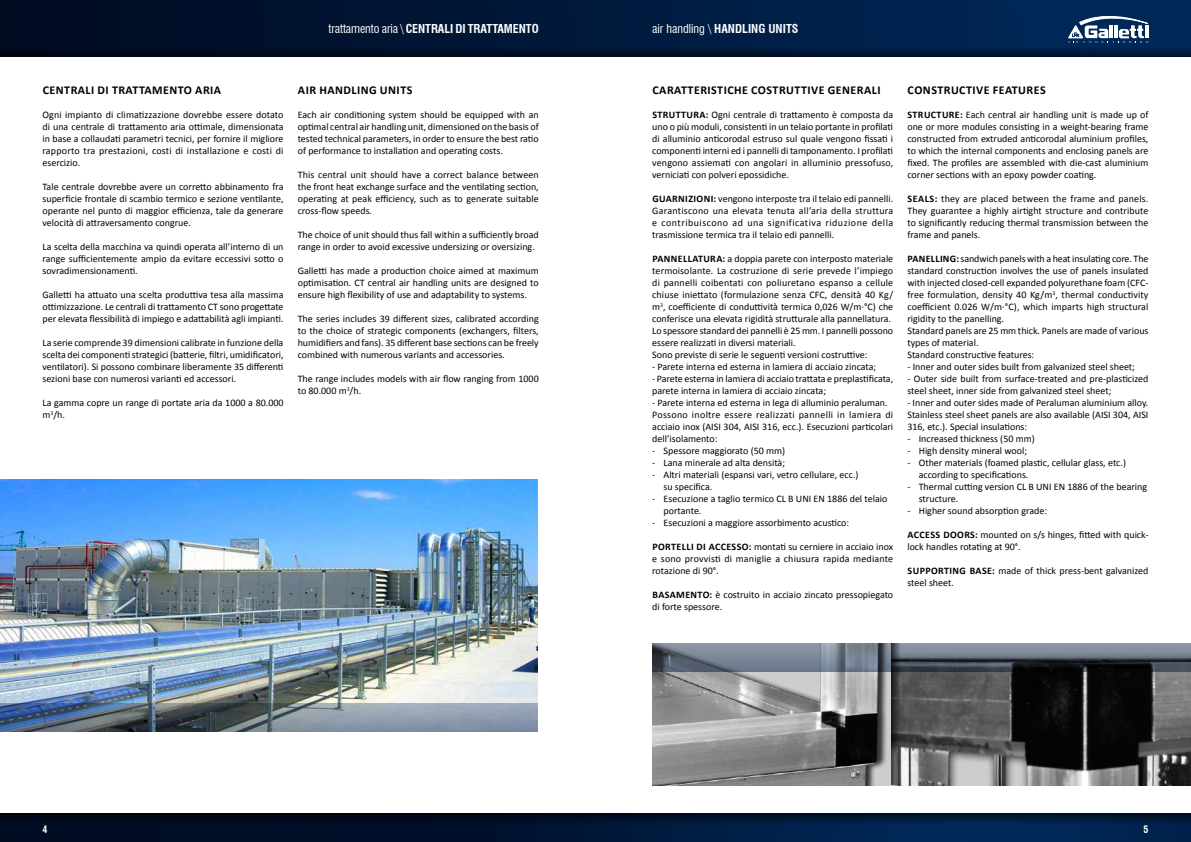
<style>
.page{position:relative;width:1191px;height:842px;background:#fff}
.page>*{position:absolute;margin:0;border:0;box-sizing:border-box;transform-origin:0 0}
.t1{font:700 12px "Calibri";letter-spacing:.04em;color:#000}
.t2{font:700 condensed 12px "Swiss 721 BT";letter-spacing:-.005em;color:#fff}
.t3{font:10px/12px "Calibri";color:#000;text-align:justify}
.t4{font:700 10px "Calibri";letter-spacing:.03em;color:#000}
.t5{font:700 condensed 10px "Swiss 721 BT";color:#fff}
.s1{font-weight:400}
.s2{font-weight:700}
</style>
<div class="page">
<div style="left:0;top:814px;width:1191px;height:28px;background:linear-gradient(to right,#00071a,#002b5c)"></div>
<svg style="left:0;top:814px;width:1191px;height:11px;background:#00112a"></svg>
<div style="left:0;top:0;width:1191px;height:57px;background:linear-gradient(to right,#000a1f,#002a5d)"></div>
<svg style="left:1068px;top:8px;width:80px;height:35px"></svg>
<svg style="left:0;top:46px;width:1191px;height:11px;background:#00122d"></svg>
<img style="left:0;top:479px;width:538px;height:224px">
<img style="left:0;top:703px;width:538px;height:29px">
<img style="left:652px;top:672px;width:539px;height:113px">
<svg style="left:891px;top:672px;width:10px;height:113px"></svg>
<svg style="left:652px;top:643px;width:539px;height:29px;background:#616a76"></svg>
<p class="t2" style="left:328px;top:22px;width:212px"><span class="s1">trattamento aria \</span> CENTRALI DI TRATTAMENTO</p>
<p class="t2" style="left:652px;top:22px;width:148px"><span class="s1">air handling \</span> HANDLING UNITS</p>
<p class="t1" style="left:43px;top:83px;width:180px">CENTRALI DI TRATTAMENTO ARIA</p>
<p class="t3" style="left:42px;top:108px;width:242px">Ogni impianto di climatizzazione dovrebbe essere dotato di una centrale di trattamento aria ottimale, dimensionata in base a collaudati parametri tecnici, per fornire il migliore rapporto tra prestazioni, costi di installazione e costi di esercizio.</p>
<p class="t3" style="left:42px;top:180px;width:242px">Tale centrale dovrebbe avere un corretto abbinamento fra superficie frontale di scambio termico e sezione ventilante, operante nel punto di maggior efficienza, tale da generare velocità di attraversamento congrue.</p>
<p class="t3" style="left:42px;top:240px;width:242px">La scelta della macchina va quindi operata all’interno di un range sufficientemente ampio da evitare eccessivi sotto o sovradimensionamenti.</p>
<p class="t3" style="left:42px;top:288px;width:242px">Galletti ha attuato una scelta produttiva tesa alla massima ottimizzazione. Le centrali di trattamento CT sono progettate per elevata flessibilità di impiego e adattabilità agli impianti.</p>
<p class="t3" style="left:42px;top:336px;width:242px">La serie comprende 39 dimensioni calibrate in funzione della scelta dei componenti strategici (batterie, filtri, umidificatori, ventilatori). Si possono combinare liberamente 35 differenti sezioni base con numerosi varianti ed accessori.</p>
<p class="t3" style="left:42px;top:396px;width:242px">La gamma copre un range di portate aria da 1000 a 80.000 m<sup>3</sup>/h.</p>
<p class="t1" style="left:298px;top:83px;width:116px">AIR HANDLING UNITS</p>
<p class="t3" style="left:298px;top:108px;width:242px">Each air conditioning system should be equipped with an optimal central air handling unit, dimensioned on the basis of tested technical parameters, in order to ensure the best ratio of performance to installation and operating costs.</p>
<p class="t3" style="left:298px;top:168px;width:242px">This central unit should have a correct balance between the front heat exchange surface and the ventilating section, operating at peak efficiency, such as to generate suitable cross-flow speeds.</p>
<p class="t3" style="left:298px;top:228px;width:242px">The choice of unit should thus fall within a sufficiently broad range in order to avoid excessive undersizing or oversizing.</p>
<p class="t3" style="left:298px;top:264px;width:242px">Galletti has made a production choice aimed at maximum optimisation. CT central air handling units are designed to ensure high flexibility of use and adaptability to systems.</p>
<p class="t3" style="left:298px;top:312px;width:242px">The series includes 39 different sizes, calibrated according to the choice of strategic components (exchangers, filters, humidifiers and fans). 35 different base sections can be freely combined with numerous variants and accessories.</p>
<p class="t3" style="left:298px;top:372px;width:242px">The range includes models with air flow ranging from 1000 to 80.000 m<sup>3</sup>/h.</p>
<p class="t1" style="left:652px;top:83px;width:230px">CARATTERISTICHE COSTRUTTIVE GENERALI</p>
<p class="t4" style="left:652px;top:109px;width:13px">STRUTTURA</p>
<p class="t3" style="left:652px;top:108px;width:242px;text-indent:53px"><span class="s2">:</span> Ogni centrale di trattamento è composta da uno o più moduli, consistenti in un telaio portante in profilati di alluminio anticorodal estruso sul quale vengono fissati i componenti interni ed i pannelli di tamponamento. I profilati vengono assiemati con angolari in alluminio pressofuso, verniciati con polveri epossidiche.</p>
<p class="t4" style="left:652px;top:193px;width:14px">GUARNI</p>
<p class="t4" style="left:688px;top:193px;width:11px">ZIONI</p>
<p class="t3" style="left:652px;top:192px;width:242px;text-indent:61px"><span class="s2">:</span> vengono interposte tra il telaio edi pannelli.<br>Garantiscono una elevata tenuta all’aria della struttura e contribuiscono ad una significativa riduzione della trasmissione termica tra il telaio edi pannelli.</p>
<p class="t4" style="left:652px;top:253px;width:12px">PANNELLATURA</p>
<p class="t3" style="left:652px;top:252px;width:242px;text-align:left;text-indent:70px"><span class="s2">:</span> a doppia parete con interposto materiale termoisolante. La costruzione di serie prevede l’impiego di pannelli coibentati con poliuretano espanso a cellule chiuse iniettato (formulazione senza CFC, densità 40 Kg/ m<sup>3</sup>, coefficiente di conduttività termica 0,026 W/m·°C) che conferisce una elevata rigidità strutturale alla pannellatura.<br>Lo spessore standard dei pannelli è 25 mm. I pannelli possono essere realizzati in diversi materiali.<br>Sono previste di serie le seguenti versioni costruttive:</p>
<p class="t3" style="left:652px;top:360px;width:226px">- Parete interna ed esterna in lamiera di acciaio zincata;</p>
<p class="t3" style="left:652px;top:372px;width:242px">- Parete esterna in lamiera di acciaio trattata e preplastificata, parete interna in lamiera di acciaio zincata;</p>
<p class="t3" style="left:652px;top:396px;width:242px;text-align:left">- Parete interna ed esterna in lega di alluminio peraluman.<br>Possono inoltre essere realizzati pannelli in lamiera di acciaio inox (AISI 304, AISI 316, ecc.). Esecuzioni particolari dell’isolamento:</p>
<p class="t3" style="left:652px;top:444px;width:134px">- Spessore maggiorato (50 mm)</p>
<p class="t3" style="left:652px;top:456px;width:134px">- Lana minerale ad alta densità;</p>
<p class="t3" style="left:663px;top:468px;width:196px;text-indent:-11px">- Altri materiali (espansi vari, vetro cellulare, ecc.) su specifica.</p>
<p class="t3" style="left:663px;top:492px;width:225px;text-indent:-11px">- Esecuzione a taglio termico CL B UNI EN 1886 del telaio portante.</p>
<p class="t3" style="left:652px;top:516px;width:198px">- Esecuzioni a maggiore assorbimento acustico:</p>
<p class="t4" style="left:652px;top:541px;width:12px">PORTELLI</p>
<p class="t4" style="left:696px;top:541px;width:19px">DI ACCESSO</p>
<p class="t3" style="left:652px;top:540px;width:242px;text-indent:97px"><span class="s2">:</span> montati su cerniere in acciaio inox e sono provvisti di maniglie a chiusura rapida mediante rotazione di 90°.</p>
<p class="t4" style="left:652px;top:589px;width:14px">BASAMENTO</p>
<p class="t3" style="left:652px;top:588px;width:242px;text-indent:57px"><span class="s2">:</span> è costruito in acciaio zincato pressopiegato di forte spessore.</p>
<p class="t1" style="left:907px;top:83px;width:139px">CONSTRUCTIVE FEATURES</p>
<p class="t4" style="left:907px;top:109px;width:12px">STRUCTURE</p>
<p class="t3" style="left:907px;top:108px;width:242px;text-indent:53px"><span class="s2">:</span> Each central air handling unit is made up of one or more modules consisting in a weight-bearing frame constructed from extruded anticorodal aluminium profiles, to which the internal components and enclosing panels are fixed. The profiles are assembled with die-cast aluminium corner sections with an epoxy powder coating.</p>
<p class="t4" style="left:907px;top:193px;width:12px">SEALS</p>
<p class="t3" style="left:907px;top:192px;width:242px;text-indent:27px"><span class="s2">:</span> they are placed between the frame and panels.<br>They guarantee a highly airtight structure and contribute to significantly reducing thermal transmission between the frame and panels.</p>
<p class="t4" style="left:907px;top:253px;width:12px">PANELLING</p>
<p class="t3" style="left:907px;top:252px;width:242px;text-align:left;text-indent:49px"><span class="s2">:</span> sandwich panels with a heat insulating core. The standard construction involves the use of panels insulated with injected closed-cell expanded polyurethane foam (CFC&shy;free formulation, density 40 Kg/m<sup>3</sup>, thermal conductivity coefficient 0.026 W/m·°C), which imparts high structural rigidity to the panelling.<br>Standard panels are 25 mm thick. Panels are made of various types of material.<br>Standard constructive features:</p>
<p class="t3" style="left:907px;top:360px;width:229px">- Inner and outer sides built from galvanized steel sheet;</p>
<p class="t3" style="left:907px;top:372px;width:242px">- Outer side built from surface-treated and pre-plasticized steel sheet, inner side from galvanized steel sheet;</p>
<p class="t3" style="left:907px;top:396px;width:242px">- Inner and outer sides made of Peraluman aluminium alloy.<br>Stainless steel sheet panels are also available (AISI 304, AISI 316, etc.). Special insulations:</p>
<p class="t3" style="left:907px;top:432px;width:129px">- Increased thickness (50 mm)</p>
<p class="t3" style="left:907px;top:444px;width:121px">- High density mineral wool;</p>
<p class="t3" style="left:918px;top:456px;width:209px;text-indent:-11px">- Other materials (foamed plastic, cellular glass, etc.) according to specifications.</p>
<p class="t3" style="left:918px;top:480px;width:230px;text-indent:-11px">- Thermal cutting version CL B UNI EN 1886 of the bearing structure.</p>
<p class="t3" style="left:907px;top:504px;width:141px">- Higher sound absorption grade:</p>
<p class="t4" style="left:907px;top:529px;width:13px">ACCESS</p>
<p class="t4" style="left:943px;top:529px;width:8px">DOORS</p>
<p class="t3" style="left:907px;top:528px;width:242px;text-indent:68px"><span class="s2">:</span> mounted on s/s hinges, fitted with quick&shy;lock handles rotating at 90°.</p>
<p class="t4" style="left:907px;top:565px;width:12px">SUPPORTING</p>
<p class="t4" style="left:969px;top:565px;width:7px">BASE</p>
<p class="t3" style="left:992px;top:564px;width:158px"><span class="s2">:</span> made of thick press-bent galvanized</p>
<p class="t3" style="left:907px;top:576px;width:48px">steel sheet.</p>
<p class="t5" style="left:43px;top:824px;width:6px">4</p>
<p class="t5" style="left:1143px;top:824px;width:6px">5</p>
</div>
